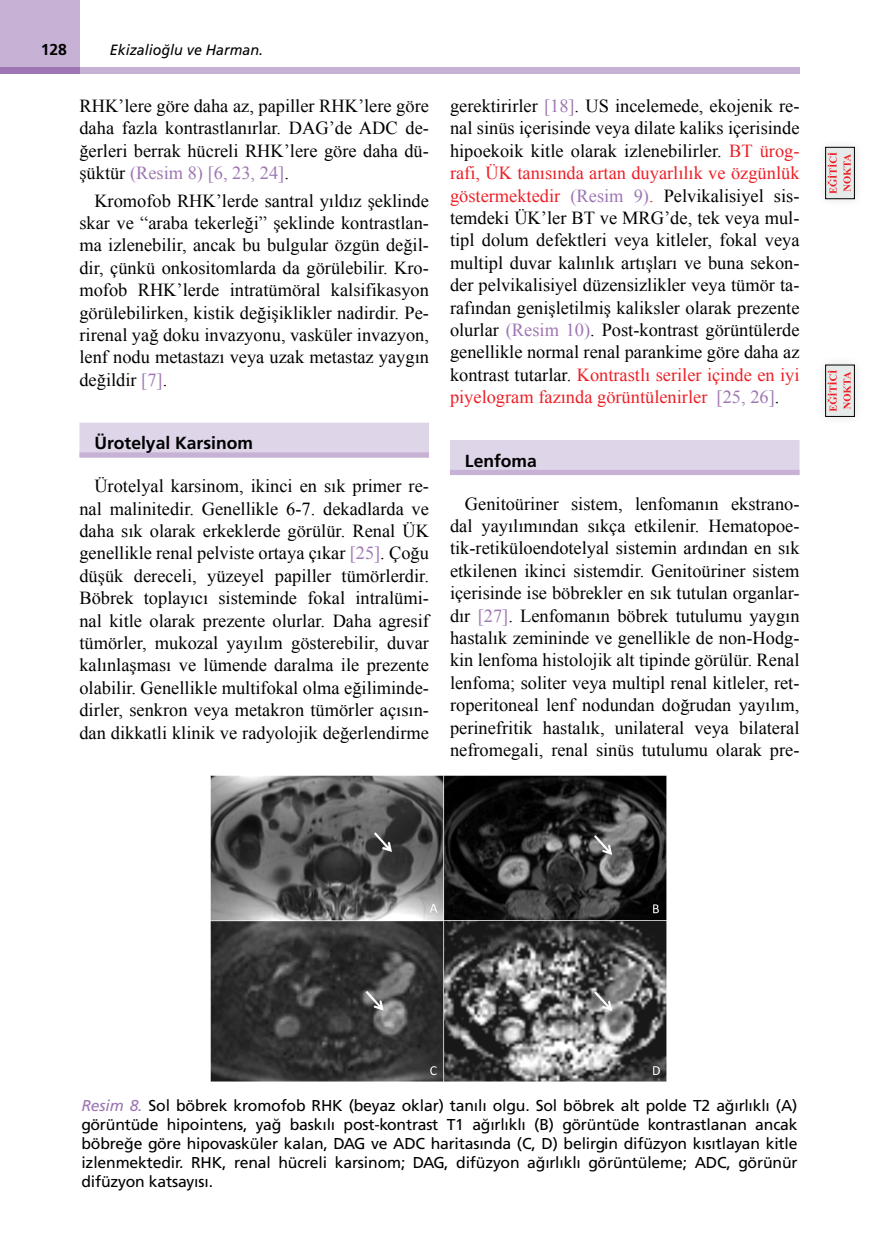
<style>
.page{position:relative;width:879px;height:1260px;background:#fff}
.page>*{position:absolute;margin:0;border:0;box-sizing:border-box;transform-origin:0 0}
.YAZI{font:18.38px/22.4px "Times New Roman";color:#000;text-align:justify}
.ARA_BASLIK{font:17.5px "Frutiger Bold Tr";color:#000}
.RESİM-ALTI{font:15.75px/18.9px "Frutiger Normal Tr";letter-spacing:-.01em;color:#000;text-align:justify}
.t1{font:15.75px "Frutiger Bold Tr";color:#000}
.t2{font:14.88px "Frutiger Italic Tr";color:#000;scale:.96 1}
.s1{color:#9e76b3}
.s2{color:#ed1f26}
.s3{font-family:"Frutiger Italic Tr";color:#9e76b3}
</style>
<div class="page">
<div style="left:79px;top:67px;width:720px;height:7px;background:#c7b2d5"></div>
<div style="left:0;top:0;width:79px;height:74px;background:#c7b2d5"></div>
<div style="left:0;top:67px;width:79px;height:7px;background:#9e76b3"></div>
<div style="left:79px;top:423px;width:350px;height:34px;background:#ded5e9"></div>
<div style="left:79px;top:452px;width:350px;height:6px;background:#c7b2d5"></div>
<div style="left:450px;top:440px;width:349px;height:35px;background:#ded5e9"></div>
<div style="left:450px;top:470px;width:349px;height:5px;background:#c7b2d5"></div>
<img style="left:211px;top:776px;width:456px;height:306px">
<div style="left:815px;top:137px;width:48px;height:72px;background:#000;opacity:.12"></div>
<div style="left:825px;top:147px;width:28px;height:52px;background:#e6eae9"></div>
<svg style="left:826px;top:152px;width:10px;height:42px"></svg>
<svg style="left:843px;top:154px;width:7px;height:37px"></svg>
<div style="left:824px;top:147px;width:30px;height:52px;border:1px solid #000"></div>
<div style="left:815px;top:355px;width:48px;height:71px;background:#fbfbfb"></div>
<div style="left:825px;top:365px;width:28px;height:51px;background:#e6eae9"></div>
<svg style="left:826px;top:370px;width:10px;height:42px"></svg>
<svg style="left:843px;top:372px;width:7px;height:37px"></svg>
<div style="left:824px;top:365px;width:30px;height:52px;border:1px solid #000"></div>
<p class="t1" style="left:41px;top:40px;width:28px">128</p>
<p class="t2" style="left:110px;top:41px;width:161px">Ekizalioğlu ve Harman.</p>
<p class="YAZI" style="left:79px;top:94px;width:351px">RHK’lere göre daha az, papiller RHK’lere göre daha fazla kontrastlanırlar. DAG’de ADC de&shy;ğerleri berrak hücreli RHK’lere göre daha dü&shy;şüktür <span class="s1">(Resim 8) [6, 23, 24]</span>.</p>
<p class="YAZI" style="left:79px;top:189px;width:351px;text-indent:15px">Kromofob RHK’lerde santral yıldız şeklinde skar ve “araba tekerleği” şeklinde kontrastlan&shy;ma izlenebilir, ancak bu bulgular özgün değil&shy;dir, çünkü onkositomlarda da görülebilir. Kro&shy;mofob RHK’lerde intratümöral kalsifikasyon görülebilirken, kistik değişiklikler nadirdir. Pe&shy;rirenal yağ doku invazyonu, vasküler invazyon, lenf nodu metastazı veya uzak metastaz yaygın değildir <span class="s1">[7]</span>.</p>
<p class="ARA_BASLIK" style="left:94px;top:433px;width:160px">Ürotelyal Karsinom</p>
<p class="YAZI" style="left:79px;top:475px;width:351px;text-indent:15px">Ürotelyal karsinom, ikinci en sık primer re&shy;nal malinitedir. Genellikle 6-7. dekadlarda ve daha sık olarak erkeklerde görülür. Renal ÜK genellikle renal pelviste ortaya çıkar <span class="s1">[25]</span>. Çoğu düşük dereceli, yüzeyel papiller tümörlerdir.<br>Böbrek toplayıcı sisteminde fokal intralümi&shy;nal kitle olarak prezente olurlar. Daha agresif tümörler, mukozal yayılım gösterebilir, duvar kalınlaşması ve lümende daralma ile prezente olabilir. Genellikle multifokal olma eğiliminde&shy;dirler, senkron veya metakron tümörler açısın&shy;dan dikkatli klinik ve radyolojik değerlendirme</p>
<p class="YAZI" style="left:450px;top:94px;width:351px">gerektirirler <span class="s1">[18]</span>. US incelemede, ekojenik re&shy;nal sinüs içerisinde veya dilate kaliks içerisinde hipoekoik kitle olarak izlenebilirler. <span class="s2">BT ürog&shy;rafi, ÜK tanısında artan duyarlılık ve özgünlük göstermektedir</span> <span class="s1">(Resim 9)</span><span class="s2">.</span> Pelvikalisiyel sis&shy;temdeki ÜK’ler BT ve MRG’de, tek veya mul&shy;tipl dolum defektleri veya kitleler, fokal veya multipl duvar kalınlık artışları ve buna sekon&shy;der pelvikalisiyel düzensizlikler veya tümör ta&shy;rafından genişletilmiş kaliksler olarak prezente olurlar <span class="s1">(Resim 10)</span>. Post-kontrast görüntülerde genellikle normal renal parankime göre daha az kontrast tutarlar. <span class="s2">Kontrastlı seriler içinde en iyi piyelogram fazında görüntülenirler</span> <span class="s1">[25, 26]</span>.</p>
<p class="ARA_BASLIK" style="left:464px;top:450px;width:73px">Lenfoma</p>
<p class="YAZI" style="left:450px;top:492px;width:351px;text-indent:15px">Genitoüriner sistem, lenfomanın ekstrano&shy;dal yayılımından sıkça etkilenir. Hematopoe&shy;tik-retiküloendotelyal sistemin ardından en sık etkilenen ikinci sistemdir. Genitoüriner sistem içerisinde ise böbrekler en sık tutulan organlar&shy;dır <span class="s1">[27]</span>. Lenfomanın böbrek tutulumu yaygın hastalık zemininde ve genellikle de non-Hodg&shy;kin lenfoma histolojik alt tipinde görülür. Renal lenfoma; soliter veya multipl renal kitleler, ret&shy;roperitoneal lenf nodundan doğrudan yayılım, perinefritik hastalık, unilateral veya bilateral nefromegali, renal sinüs tutulumu olarak pre-</p>
<p class="RESİM-ALTI" style="left:81px;top:1096px;width:717px"><span class="s3">Resim 8.</span> Sol böbrek kromofob RHK (beyaz oklar) tanılı olgu. Sol böbrek alt polde T2 ağırlıklı (A) görüntüde hipointens, yağ baskılı post-kontrast T1 ağırlıklı (B) görüntüde kontrastlanan ancak böbreğe göre hipovasküler kalan, DAG ve ADC haritasında (C, D) belirgin difüzyon kısıtlayan kitle izlenmektedir. RHK, renal hücreli karsinom; DAG, difüzyon ağırlıklı görüntüleme; ADC, görünür difüzyon katsayısı.</p>
</div>
